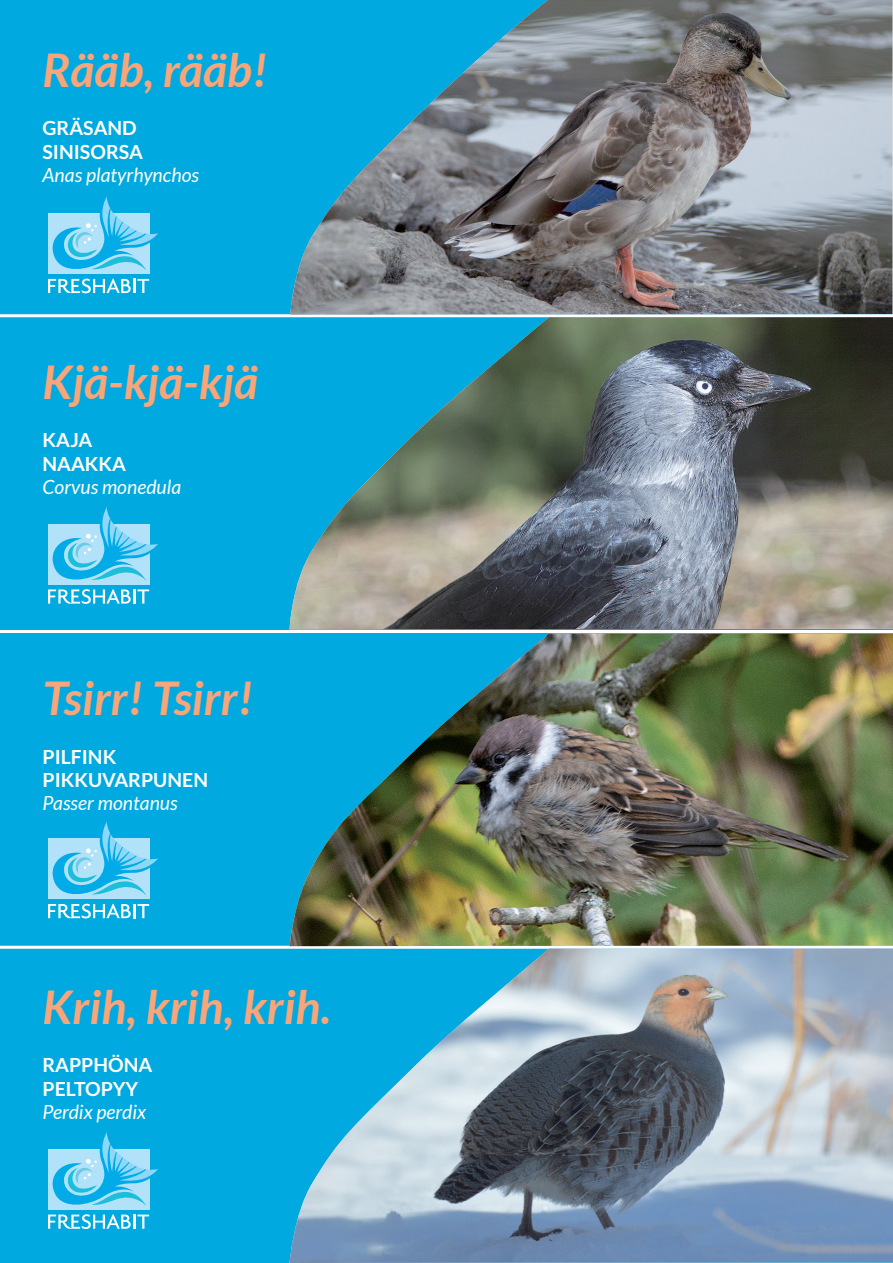
<style>
.page{position:relative;width:893px;height:1263px;background:#fff}
.page>*{position:absolute;margin:0;border:0;box-sizing:border-box;transform-origin:0 0}
.t1{font:italic 700 46.5px "Lato";color:#f8a579}
.t2{font:700 19.5px/23.4px "Lato";color:#fff}
.t3{font:italic 19.5px "Lato";color:#fff}
</style>
<div class="page">
<div style="left:0;top:948px;width:289px;height:315px;background:#00a9df"></div>
<div style="left:0;top:633px;width:893px;height:314px;background:#00a9df"></div>
<div style="left:0;top:317px;width:893px;height:313px;background:#00a9df"></div>
<div style="left:0;top:0;width:290px;height:315px;background:#00a9df"></div>
<svg style="left:47px;top:506px;width:113px;height:98px"></svg>
<svg style="left:47px;top:1131px;width:113px;height:98px"></svg>
<svg style="left:47px;top:195px;width:113px;height:98px"></svg>
<svg style="left:47px;top:820px;width:113px;height:98px"></svg>
<img style="left:290px;top:0;width:602px;height:315px">
<img style="left:289px;top:317px;width:604px;height:312px">
<img style="left:289px;top:634px;width:604px;height:312px">
<img style="left:289px;top:948px;width:604px;height:315px">
<h1 class="t1" style="left:43px;top:44px;width:227px">Rääb, rääb!</h1>
<p class="t2" style="left:43px;top:116px;width:102px">GRÄSAND<br>SINISORSA</p>
<p class="t3" style="left:43px;top:164px;width:158px">Anas platyrhynchos</p>
<h1 class="t1" style="left:43px;top:355px;width:217px">Kjä-kjä-kjä</h1>
<p class="t2" style="left:43px;top:428px;width:85px">KAJA<br>NAAKKA</p>
<p class="t3" style="left:43px;top:476px;width:140px">Corvus monedula</p>
<h1 class="t1" style="left:43px;top:672px;width:212px">Tsirr! Tsirr!</h1>
<p class="t2" style="left:43px;top:744px;width:167px">PILFINK<br>PIKKUVARPUNEN</p>
<p class="t3" style="left:43px;top:792px;width:137px">Passer montanus</p>
<h1 class="t1" style="left:43px;top:980px;width:290px">Krih, krih, krih.</h1>
<p class="t2" style="left:43px;top:1053px;width:111px">RAPPHÖNA<br>PELTOPYY</p>
<p class="t3" style="left:43px;top:1101px;width:105px">Perdix perdix</p>
</div>
